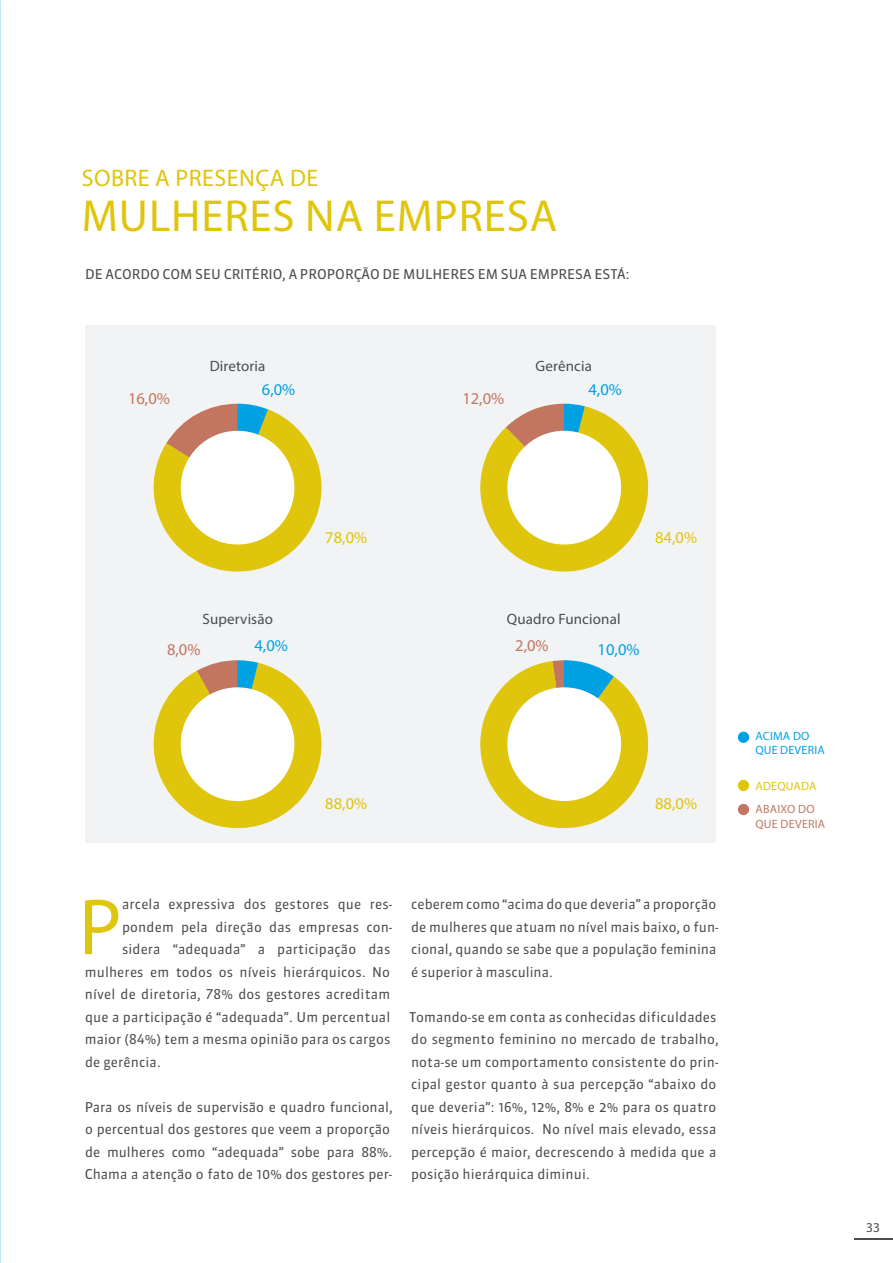
<style>
.page{position:relative;width:893px;height:1263px;background:#fff}
.page>*{position:absolute;margin:0;border:0;box-sizing:border-box;transform-origin:0 0}
.capitular{font:80.25px "Myriad Pro";color:#dfc50c}
.t1{font:45px "Myriad Pro";letter-spacing:.02em;color:#dfc50c}
.t2{font:24px "Myriad Pro";letter-spacing:.02em;color:#dfc50c}
.t3{font:16.5px "Myriad Pro";color:#dfc50c}
.t4{font:16.5px "Myriad Pro";color:#c27660}
.t5{font:16.5px "Myriad Pro";color:#00a1e3}
.t6{font:15px "Myriad Pro";letter-spacing:.01em;color:#4b4c4d}
.texto{font:13.5px/22.5px "Sanuk";color:#4b4c4d}
.capitular-2{font:13.5px "Sanuk LF";letter-spacing:.01em;color:#4b4c4d}
.t7{font:13.5px "Myriad Pro";color:#4b4c4d}
.t8{font:12px/14.4px "Myriad Pro";letter-spacing:.02em;color:#c27660}
.t9{font:12px/14.4px "Myriad Pro";letter-spacing:.02em;color:#00a1e3}
.t10{font:12px "Myriad Pro";letter-spacing:.02em;color:#dfc50c}
</style>
<div class="page">
<hr style="left:855px;top:1238px;width:38px;height:2px;background:#4b4c4d">
<div style="left:86px;top:326px;width:630px;height:517px;background:#f2f3f4"></div>
<svg style="left:153px;top:404px;width:169px;height:168px"></svg>
<svg style="left:480px;top:404px;width:169px;height:168px"></svg>
<svg style="left:153px;top:660px;width:169px;height:169px"></svg>
<svg style="left:480px;top:660px;width:169px;height:169px"></svg>
<div style="left:738px;top:732px;width:11px;height:11px;background:#00a1e3;border-radius:50%"></div>
<div style="left:738px;top:804px;width:11px;height:11px;background:#c27660;border-radius:50%"></div>
<div style="left:738px;top:780px;width:11px;height:11px;background:#dfc50c;border-radius:50%"></div>
<div style="left:181px;top:431px;width:113px;height:113px;background:#fff;border-radius:50%"></div>
<div style="left:181px;top:687px;width:113px;height:114px;background:#fff;border-radius:50%"></div>
<div style="left:507px;top:431px;width:114px;height:113px;background:#fff;border-radius:50%"></div>
<div style="left:507px;top:687px;width:114px;height:114px;background:#fff;border-radius:50%"></div>
<p class="t2" style="left:82px;top:163px;width:238px">SOBRE A PRESENÇA DE</p>
<p class="t1" style="left:82px;top:188px;width:477px">MULHERES NA EMPRESA</p>
<p class="texto" style="left:85px;top:263px;width:546px">DE ACORDO COM SEU CRITÉRIO, A PROPORÇÃO DE MULHERES EM SUA EMPRESA ESTÁ:</p>
<p class="t4" style="left:128px;top:388px;width:43px">16,0%</p>
<p class="t6" style="left:210px;top:357px;width:57px">Diretoria</p>
<p class="t5" style="left:262px;top:380px;width:35px">6,0%</p>
<p class="t4" style="left:462px;top:388px;width:43px">12,0%</p>
<p class="t6" style="left:535px;top:357px;width:58px">Gerência</p>
<p class="t5" style="left:588px;top:380px;width:35px">4,0%</p>
<p class="t3" style="left:325px;top:527px;width:43px">78,0%</p>
<p class="t3" style="left:655px;top:527px;width:43px">84,0%</p>
<p class="t6" style="left:203px;top:609px;width:72px">Supervisão</p>
<p class="t6" style="left:507px;top:609px;width:115px">Quadro Funcional</p>
<p class="t4" style="left:167px;top:639px;width:35px">8,0%</p>
<p class="t5" style="left:254px;top:636px;width:35px">4,0%</p>
<p class="t4" style="left:515px;top:636px;width:35px">2,0%</p>
<p class="t5" style="left:598px;top:639px;width:43px">10,0%</p>
<p class="t9" style="left:755px;top:728px;width:71px">ACIMA DO<br>QUE DEVERIA</p>
<p class="t10" style="left:755px;top:778px;width:63px">ADEQUADA</p>
<p class="t3" style="left:325px;top:793px;width:43px">88,0%</p>
<p class="t3" style="left:655px;top:793px;width:43px">88,0%</p>
<p class="t8" style="left:755px;top:802px;width:71px">ABAIXO DO<br>QUE DEVERIA</p>
<p class="capitular" style="left:79px;top:878px;width:44px">P</p>
<p class="capitular-2" style="left:122px;top:896px;width:272px">arcela expressiva dos gestores que res-</p>
<p class="capitular-2" style="left:122px;top:918px;width:272px">pondem pela direção das empresas con-</p>
<p class="capitular-2" style="left:122px;top:941px;width:270px">sidera “adequada” a participação das</p>
<p class="capitular-2" style="left:85px;top:963px;width:307px">mulheres em todos os níveis hierárquicos. No</p>
<p class="capitular-2" style="left:85px;top:986px;width:307px">nível de diretoria, 78% dos gestores acreditam</p>
<p class="capitular-2" style="left:85px;top:1008px;width:307px">que a participação é “adequada”. Um percentual</p>
<p class="capitular-2" style="left:85px;top:1031px;width:307px">maior (84%) tem a mesma opinião para os cargos</p>
<p class="capitular-2" style="left:85px;top:1053px;width:77px">de gerência.</p>
<p class="texto" style="left:85px;top:1095px;width:309px">Para os níveis de supervisão e quadro funcional, o percentual dos gestores que veem a proporção de mulheres como “adequada” sobe para 88%.<br>Chama a atenção o fato de 10% dos gestores per-</p>
<p class="texto" style="left:411px;top:893px;width:309px">ceberem como “acima do que deveria” a proporção de mulheres que atuam no nível mais baixo, o fun&shy;cional, quando se sabe que a população feminina é superior à masculina.</p>
<p class="texto" style="left:409px;top:1005px;width:311px">Tomando-se em conta as conhecidas dificuldades do segmento feminino no mercado de trabalho, nota-se um comportamento consistente do prin&shy;cipal gestor quanto à sua percepção “abaixo do que deveria”: 16%, 12%, 8% e 2% para os quatro níveis hierárquicos. No nível mais elevado, essa percepção é maior, decrescendo à medida que a posição hierárquica diminui.</p>
<p class="t7" style="left:866px;top:1219px;width:15px">33</p>
</div>
